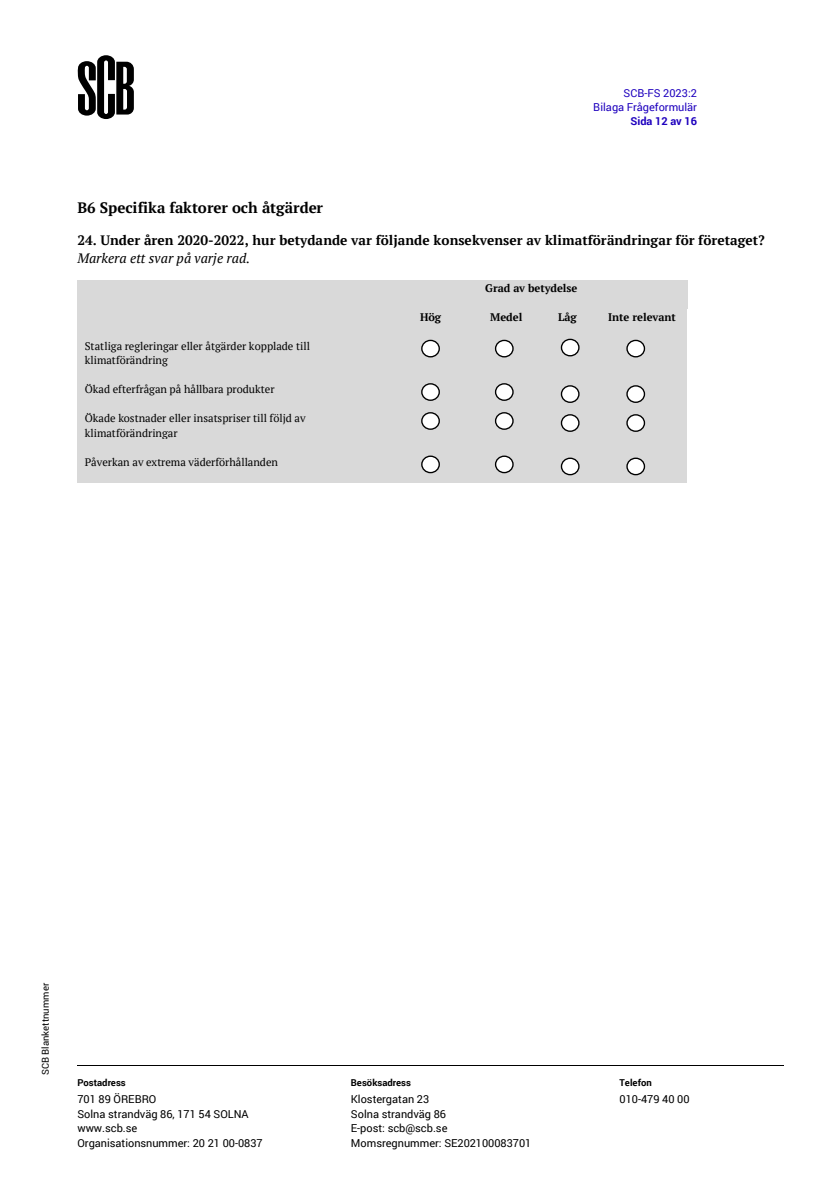
<style>
.page{position:relative;width:819px;height:1201px;background:#fff}
.page>*{position:absolute;margin:0;border:0;box-sizing:border-box;transform-origin:0 0}
.t1{font:700 15.05px "PT Serif";color:#000}
.t2{font:700 13.65px/18.2px "PT Serif";letter-spacing:.005em;color:#000}
.t3{font:11.03px/14.3px "PT Serif";color:#000}
.t4{font:11.03px/14.3px "Roboto";color:#000}
.t5{font:11.03px/14.3px "Roboto";color:#1e00be;text-align:right}
.t6{font:700 11.03px "PT Serif";color:#000}
.t7{font:700 9.45px "Roboto";letter-spacing:.005em;color:#000}
.t8{font:9.45px "Roboto";letter-spacing:.005em;color:#000}
.s1{font-weight:700}
.s2{font-weight:400;font-style:italic}
</style>
<div class="page">
<hr style="left:77px;top:1064px;width:258px;height:1px;background:#000">
<hr style="left:351px;top:1064px;width:253px;height:1px;background:#000">
<hr style="left:620px;top:1064px;width:164px;height:1px;background:#000">
<svg style="left:78px;top:55px;width:56px;height:64px"></svg>
<div style="left:77px;top:280px;width:610px;height:29px;background:#d9d9d9"></div>
<div style="left:77px;top:309px;width:310px;height:29px;background:#d9d9d9"></div>
<div style="left:387px;top:309px;width:87px;height:29px;background:#d9d9d9"></div>
<div style="left:474px;top:309px;width:64px;height:29px;background:#d9d9d9"></div>
<div style="left:538px;top:309px;width:58px;height:29px;background:#d9d9d9"></div>
<div style="left:596px;top:309px;width:91px;height:29px;background:#d9d9d9"></div>
<div style="left:77px;top:338px;width:310px;height:44px;background:#d9d9d9"></div>
<div style="left:387px;top:338px;width:87px;height:44px;background:#d9d9d9"></div>
<div style="left:474px;top:338px;width:64px;height:44px;background:#d9d9d9"></div>
<div style="left:538px;top:338px;width:58px;height:44px;background:#d9d9d9"></div>
<div style="left:596px;top:338px;width:91px;height:44px;background:#d9d9d9"></div>
<div style="left:77px;top:382px;width:310px;height:29px;background:#d9d9d9"></div>
<div style="left:387px;top:382px;width:87px;height:29px;background:#d9d9d9"></div>
<div style="left:474px;top:382px;width:64px;height:29px;background:#d9d9d9"></div>
<div style="left:538px;top:382px;width:58px;height:29px;background:#d9d9d9"></div>
<div style="left:596px;top:382px;width:91px;height:29px;background:#d9d9d9"></div>
<div style="left:77px;top:411px;width:310px;height:43px;background:#d9d9d9"></div>
<div style="left:387px;top:411px;width:87px;height:43px;background:#d9d9d9"></div>
<div style="left:474px;top:411px;width:64px;height:43px;background:#d9d9d9"></div>
<div style="left:538px;top:411px;width:58px;height:43px;background:#d9d9d9"></div>
<div style="left:596px;top:411px;width:91px;height:43px;background:#d9d9d9"></div>
<div style="left:77px;top:454px;width:310px;height:29px;background:#d9d9d9"></div>
<div style="left:387px;top:454px;width:87px;height:29px;background:#d9d9d9"></div>
<div style="left:474px;top:454px;width:64px;height:29px;background:#d9d9d9"></div>
<div style="left:538px;top:454px;width:58px;height:29px;background:#d9d9d9"></div>
<div style="left:596px;top:454px;width:91px;height:29px;background:#d9d9d9"></div>
<div style="left:422px;top:340px;width:17px;height:17px;background:#fff;border-radius:50%"></div>
<div style="left:421px;top:340px;width:19px;height:17px;border:1px solid #000;border-radius:50%"></div>
<div style="left:495px;top:340px;width:18px;height:17px;background:#fff;border-radius:50%"></div>
<div style="left:495px;top:340px;width:18px;height:17px;border:1px solid #000;border-radius:50%"></div>
<svg style="left:561px;top:339px;width:18px;height:17px"></svg>
<div style="left:560px;top:339px;width:19px;height:17px;border:1px solid #000;border-radius:50%"></div>
<div style="left:627px;top:340px;width:17px;height:17px;background:#fff;border-radius:50%"></div>
<div style="left:626px;top:340px;width:19px;height:17px;border:1px solid #000;border-radius:50%"></div>
<svg style="left:422px;top:384px;width:17px;height:16px"></svg>
<div style="left:421px;top:383px;width:19px;height:18px;border:1px solid #000;border-radius:50%"></div>
<div style="left:495px;top:384px;width:18px;height:16px;background:#fff;border-radius:50%"></div>
<div style="left:495px;top:383px;width:18px;height:18px;border:1px solid #000;border-radius:50%"></div>
<svg style="left:561px;top:386px;width:18px;height:16px"></svg>
<div style="left:560px;top:385px;width:19px;height:18px;border:1px solid #000;border-radius:50%"></div>
<div style="left:627px;top:386px;width:17px;height:16px;background:#fff;border-radius:50%"></div>
<div style="left:626px;top:385px;width:19px;height:18px;border:1px solid #000;border-radius:50%"></div>
<svg style="left:422px;top:413px;width:17px;height:16px"></svg>
<div style="left:421px;top:412px;width:19px;height:18px;border:1px solid #000;border-radius:50%"></div>
<div style="left:495px;top:413px;width:18px;height:16px;background:#fff;border-radius:50%"></div>
<div style="left:495px;top:412px;width:18px;height:18px;border:1px solid #000;border-radius:50%"></div>
<svg style="left:561px;top:415px;width:18px;height:16px"></svg>
<div style="left:560px;top:414px;width:19px;height:18px;border:1px solid #000;border-radius:50%"></div>
<svg style="left:627px;top:415px;width:17px;height:16px"></svg>
<div style="left:626px;top:414px;width:19px;height:18px;border:1px solid #000;border-radius:50%"></div>
<div style="left:422px;top:456px;width:17px;height:16px;background:#fff;border-radius:50%"></div>
<div style="left:421px;top:455px;width:19px;height:18px;border:1px solid #000;border-radius:50%"></div>
<div style="left:495px;top:456px;width:18px;height:16px;background:#fff;border-radius:50%"></div>
<div style="left:495px;top:455px;width:18px;height:18px;border:1px solid #000;border-radius:50%"></div>
<svg style="left:561px;top:458px;width:18px;height:16px"></svg>
<div style="left:560px;top:457px;width:19px;height:18px;border:1px solid #000;border-radius:50%"></div>
<svg style="left:627px;top:458px;width:17px;height:16px"></svg>
<div style="left:626px;top:457px;width:19px;height:18px;border:1px solid #000;border-radius:50%"></div>
<p class="t5" style="left:593px;top:85px;width:105px">SCB-FS 2023:2<br>Bilaga Frågeformulär<br><span class="s1">Sida 12 av 16</span></p>
<p class="t1" style="left:77px;top:197px;width:247px">B6 Specifika faktorer och åtgärder</p>
<p class="t2" style="left:77px;top:231px;width:689px">24. Under åren 2020-2022, hur betydande var följande konsekvenser av klimatförändringar för företaget?<br><span class="s2">Markera ett svar på varje rad.</span></p>
<p class="t6" style="left:485px;top:280px;width:94px">Grad av betydelse</p>
<p class="t6" style="left:420px;top:309px;width:23px">Hög</p>
<p class="t6" style="left:490px;top:309px;width:34px">Medel</p>
<p class="t6" style="left:558px;top:309px;width:20px">Låg</p>
<p class="t6" style="left:608px;top:309px;width:69px">Inte relevant</p>
<p class="t3" style="left:85px;top:338px;width:227px">Statliga regleringar eller åtgärder kopplade till klimatförändring</p>
<p class="t3" style="left:85px;top:382px;width:191px">Ökad efterfrågan på hållbara produkter</p>
<p class="t3" style="left:85px;top:411px;width:222px">Ökade kostnader eller insatspriser till följd av klimatförändringar</p>
<p class="t3" style="left:85px;top:454px;width:195px">Påverkan av extrema väderförhållanden</p>
<p class="t8" style="left:39px;top:1075px;width:94px;rotate:-90deg">SCB Blankettnummer</p>
<p class="t7" style="left:77px;top:1076px;width:50px">Postadress</p>
<p class="t7" style="left:351px;top:1076px;width:62px">Besöksadress</p>
<p class="t7" style="left:619px;top:1076px;width:34px">Telefon</p>
<p class="t4" style="left:77px;top:1091px;width:187px">701 89 ÖREBRO<br>Solna strandväg 86, 171 54 SOLNA www.scb.se<br>Organisationsnummer: 20 21 00-0837</p>
<p class="t4" style="left:351px;top:1091px;width:182px">Klostergatan 23<br>Solna strandväg 86<br>E-post: scb@scb.se<br>Momsregnummer: SE202100083701</p>
<p class="t4" style="left:619px;top:1091px;width:72px">010-479 40 00</p>
</div>
